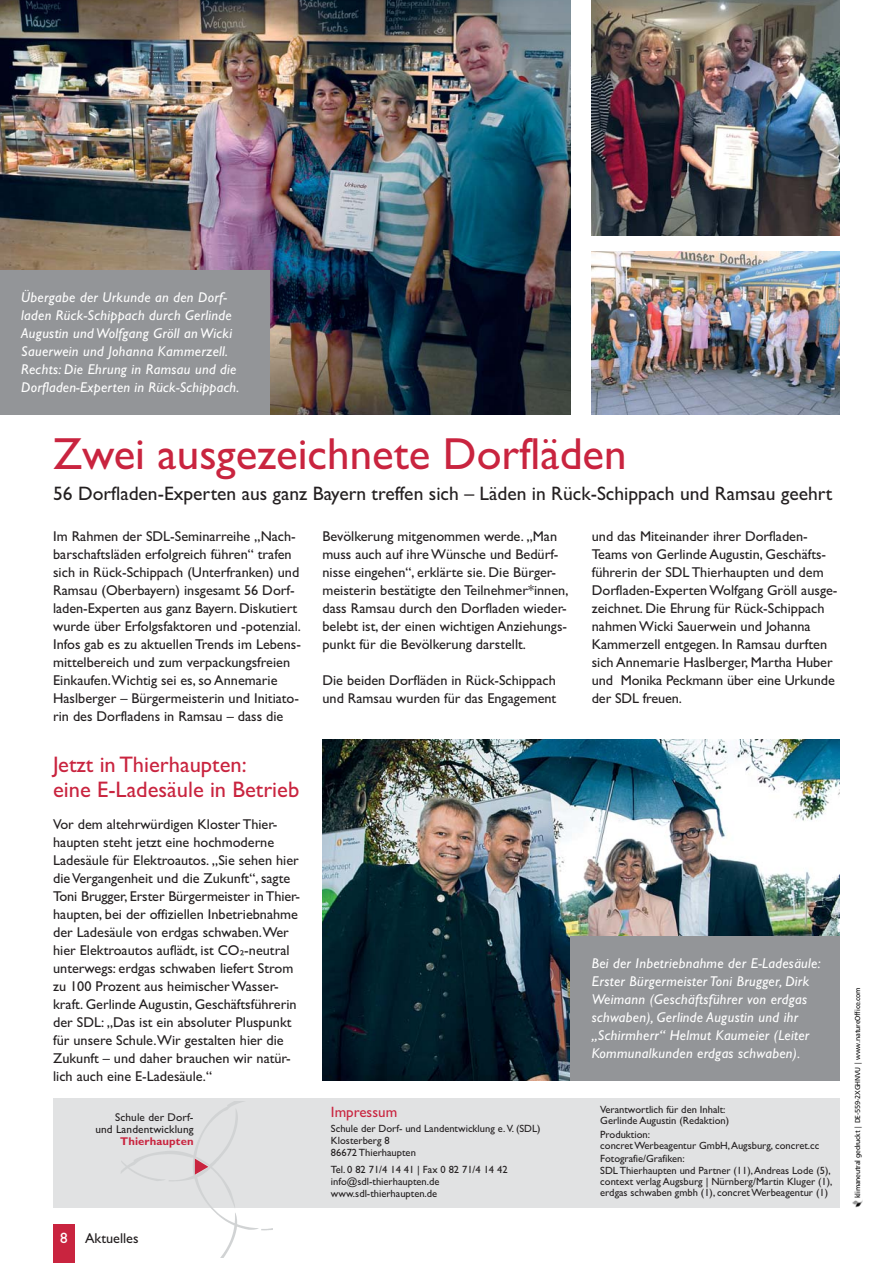
<style>
.page{position:relative;width:893px;height:1263px;background:#fff}
.page>*{position:absolute;margin:0;border:0;box-sizing:border-box;transform-origin:0 0}
.t1{font:45px "Gill Sans";color:#c9243f}
.t2{font:22.5px/24px "Gill Sans";color:#c9243f}
.t3{font:19.5px "Gill Sans";color:#231f20}
.t4{font:15px "Gill Sans";color:#c9243f}
.t5{font:14.25px/18px "Gill Sans";color:#231f20}
.t6{font:italic 14.25px/18px "Gill Sans";letter-spacing:.02em;color:#fff}
.t7{font:11.25px/12.3px "Gill Sans";letter-spacing:.01em;color:#231f20;text-align:right}
.t8{font:700 11.25px "Gill Sans";letter-spacing:.01em;color:#c9243f}
.t9{font:10.5px/11.2px "Gill Sans";color:#231f20}
.t10{font:7.2px "Humanist 777 BT Roman B+T42";color:#000}
.s1{font-size:15px;color:#fff}
</style>
<div class="page">
<img style="left:322px;top:739px;width:517px;height:342px">
<div style="left:53px;top:1225px;width:21px;height:38px;background:#c9243f"></div>
<div style="left:53px;top:1098px;width:787px;height:110px;background:#e1e2e3"></div>
<img style="left:121px;top:1102px;width:152px;height:155px">
<svg style="left:195px;top:1158px;width:13px;height:17px"></svg>
<img style="left:0;top:0;width:570px;height:415px">
<div style="left:570px;top:937px;width:270px;height:144px;background:#939598"></div>
<img style="left:592px;top:252px;width:248px;height:163px">
<img style="left:592px;top:0;width:248px;height:236px">
<div style="left:0;top:271px;width:269px;height:144px;background:#939598"></div>
<svg style="left:852px;top:1200px;width:11px;height:8px"></svg>
<p class="t6" style="left:21px;top:290px;width:220px">Übergabe der Urkunde an den Dorf - laden Rück-Schippach durch Gerlinde Augustin und Wolfgang Gröll an Wicki Sauerwein und Johanna Kammerzell.<br>Rechts: Die Ehrung in Ramsau und die Dorfladen-Experten in Rück-Schippach.</p>
<h1 class="t1" style="left:53px;top:438px;width:575px">Zwei ausgezeichnete Dorfläden</h1>
<h3 class="t3" style="left:53px;top:487px;width:781px">56 Dorfladen-Experten aus ganz Bayern treffen sich – Läden in Rück-Schippach und Ramsau geehrt</h3>
<p class="t5" style="left:53px;top:529px;width:249px">Im Rahmen der SDL-Seminarreihe „Nach&shy;barschaftsläden erfolgreich führen“ trafen sich in Rück-Schippach (Unterfranken) und Ramsau (Oberbayern) insgesamt 56 Dorf&shy;laden-Experten aus ganz Bayern. Diskutiert wurde über Erfolgsfaktoren und -potenzial.<br>Infos gab es zu aktuellen Trends im Lebens&shy;mittelbereich und zum verpackungsfreien Einkaufen.Wichtig sei es, so Annemarie Haslberger – Bürgermeisterin und Initiato&shy;rin des Dorfladens in Ramsau – dass die</p>
<p class="t5" style="left:322px;top:529px;width:248px">Bevölkerung mitgenommen werde. „Man muss auch auf ihre Wünsche und Bedürf&shy;nisse eingehen“, erklärte sie. Die Bürger&shy;meisterin bestätigte den Teilnehmer*innen, dass Ramsau durch den Dorfladen wieder&shy;belebt ist, der einen wichtigen Anziehungs&shy;punkt für die Bevölkerung darstellt.</p>
<p class="t5" style="left:592px;top:529px;width:247px">und das Miteinander ihrer Dorfladen-Teams von Gerlinde Augustin, Geschäfts&shy;führerin der SDL Thierhaupten und dem Dorfladen-Experten Wolfgang Gröll ausge&shy;zeichnet. Die Ehrung für Rück-Schippach nahmen Wicki Sauerwein und Johanna Kammerzell entgegen. In Ramsau durften sich Annemarie Haslberger, Martha Huber und Monika Peckmann über eine Urkunde der SDL freuen.</p>
<p class="t5" style="left:322px;top:673px;width:235px">Die beiden Dorfläden in Rück-Schippach und Ramsau wurden für das Engagement</p>
<h2 class="t2" style="left:53px;top:755px;width:248px">Jetzt in Thierhaupten:<br>eine E-Ladesäule in Betrieb</h2>
<p class="t5" style="left:53px;top:817px;width:248px">Vor dem altehrwürdigen Kloster Thier&shy;haupten steht jetzt eine hochmoderne Ladesäule für Elektroautos. „Sie sehen hier die Vergangenheit und die Zukunft“, sagte Toni Brugger, Erster Bürgermeister in Thier&shy;haupten, bei der offiziellen Inbetriebnahme der Ladesäule von erdgas schwaben.Wer hier Elektroautos auflädt, ist CO²-neutral unterwegs: erdgas schwaben liefert Strom zu 100 Prozent aus heimischer Wasser&shy;kraft. Gerlinde Augustin, Geschäftsführerin der SDL: „Das ist ein absoluter Pluspunkt für unsere Schule.Wir gestalten hier die Zukunft – und daher brauchen wir natür&shy;lich auch eine E-Ladesäule.“</p>
<p class="t7" style="left:95px;top:1112px;width:100px">Schule der Dorf&shy;und Landentwicklung</p>
<p class="t8" style="left:120px;top:1135px;width:75px">Thierhaupten</p>
<p class="t5" style="left:60px;top:1231px;width:80px"><span class="s1">8</span> Aktuelles</p>
<p class="t4" style="left:331px;top:1107px;width:68px">Impressum</p>
<p class="t9" style="left:331px;top:1124px;width:211px;line-height:12px">Schule der Dorf- und Landentwicklung e. V. (SDL)<br>Klosterberg 8<br>86672 Thierhaupten</p>
<p class="t9" style="left:331px;top:1164px;width:178px;line-height:12px">Tel. 0 82 71/4 14 41 | Fax 0 82 71/4 14 42 info@sdl-thierhaupten.de www.sdl-thierhaupten.de</p>
<p class="t6" style="left:592px;top:956px;width:230px">Bei der Inbetriebnahme der E-Ladesäule:<br>Erster Bürgermeister Toni Brugger, Dirk Weimann (Geschäftsführer von erdgas schwaben), Gerlinde Augustin und ihr „Schirmherr“ Helmut Kaumeier (Leiter Kommunalkunden erdgas schwaben).</p>
<p class="t9" style="left:600px;top:1105px;width:130px">Verantwortlich für den Inhalt:<br>Gerlinde Augustin (Redaktion)</p>
<p class="t9" style="left:600px;top:1130px;width:221px">Produktion:<br>concret Werbeagentur GmbH, Augsburg, concret.cc</p>
<p class="t9" style="left:600px;top:1154px;width:234px">Fotografie/Grafiken:<br>SDL Thierhaupten und Partner (11),Andreas Lode (5), context verlag Augsburg | Nürnberg/Martin Kluger (1), erdgas schwaben gmbh (1), concret Werbeagentur (1)</p>
<p class="t10" style="left:855px;top:1198px;width:212px;rotate:-90deg">klimaneutral gedruckt | DE-559-2XGHNVU | www.natureOffice.com</p>
</div>
